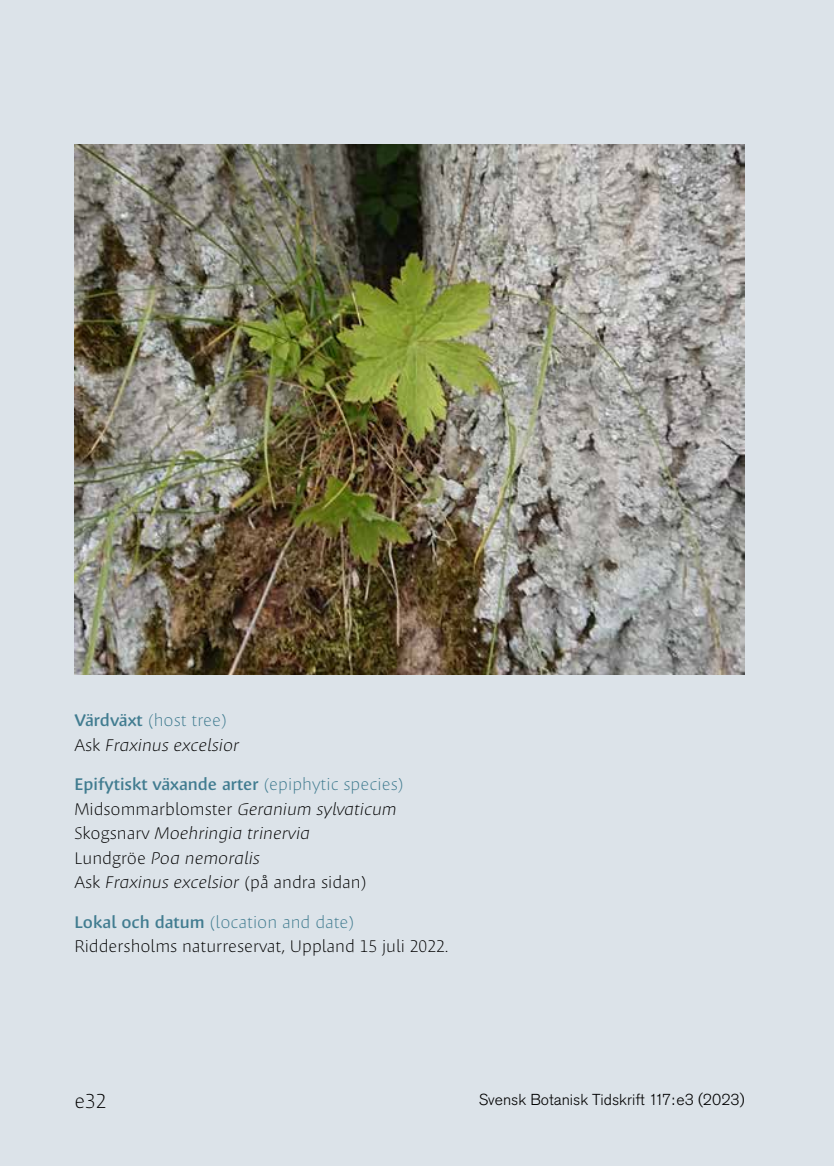
<style>
.page{position:relative;width:834px;height:1166px;background:#fff}
.page>*{position:absolute;margin:0;border:0;box-sizing:border-box;transform-origin:0 0}
.t1{font:300 21px "Massif Pro";color:#000}
.t2{font:italic 300 17.5px/24.5px "Massif Pro";color:#000}
.t3{font:300 17.5px/24.5px "Massif Pro";color:#000}
.t4{font:300 15.75px "Akzidenz Grotesk Std";color:#000}
.s1{font-weight:600;font-style:normal;color:#417c90}
.s2{font-style:normal;color:#417c90}
.s3{font-style:normal}
.s4{font-weight:600;color:#417c90}
.s5{color:#417c90}
</style>
<div class="page">
<div style="left:0;top:0;width:833px;height:1166px;background:#dce3e9"></div>
<img style="left:74px;top:145px;width:670px;height:530px">
<p class="t2" style="left:74px;top:707px;width:166px"><span class="s1">Värdväxt</span> <span class="s2">(host tree)<br></span><span class="s3">Ask</span> Fraxinus excelsior</p>
<p class="t2" style="left:74px;top:771px;width:331px"><span class="s1">Epifytiskt växande arter</span> <span class="s2">(epiphytic species)<br></span><span class="s3">Midsommarblomster</span> Geranium sylvaticum <span class="s3">Skogsnarv</span> Moehringia trinervia<br><span class="s3">Lundgröe</span> Poa nemoralis<br><span class="s3">Ask</span> Fraxinus excelsior <span class="s3">(på andra sidan)</span></p>
<p class="t3" style="left:74px;top:909px;width:375px"><span class="s4">Lokal och datum</span> <span class="s5">(location and date)<br></span>Riddersholms naturreservat, Uppland 15 juli 2022.</p>
<p class="t1" style="left:74px;top:1087px;width:33px">e32</p>
<p class="t4" style="left:478px;top:1090px;width:267px">Svensk Botanisk Tidskrift 117:e3 (2023)</p>
</div>
